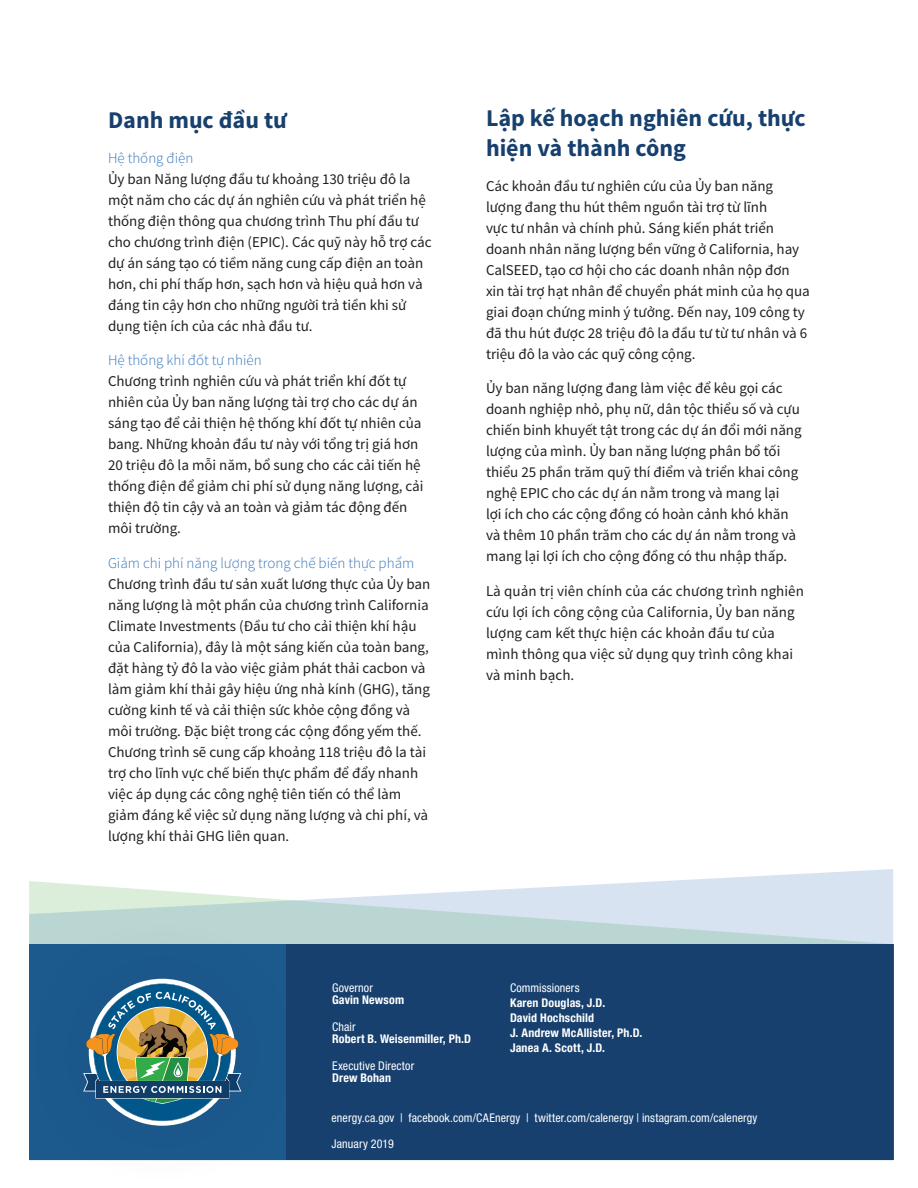
<style>
.page{position:relative;width:918px;height:1188px;background:#fff}
.page>*{position:absolute;margin:0;border:0;box-sizing:border-box;transform-origin:0 0}
.t1{font:700 24px/30px "Source Sans Pro";color:#17406e}
.t2{font:15px/21px "Source Sans Pro";color:#231f20}
.t3{font:300 15px "Source Sans Pro";color:#3875ba}
.Stack___Credits{font:700 condensed 12px/15px "Helvetica Neue LT Std";letter-spacing:.015em;color:#fff}
.Stack___Credits-2{font:condensed 12px/12px "Helvetica Neue LT Std";letter-spacing:.01em;color:#fff}
.s1{font-weight:400}
.s2{font-weight:700}
</style>
<div class="page">
<svg style="left:29px;top:869px;width:864px;height:75px"></svg>
<div style="left:22px;top:912px;width:281px;height:276px;background:#17406e;opacity:.19"></div>
<div style="left:286px;top:944px;width:607px;height:216px;background:#17406e"></div>
<svg style="left:83px;top:983px;width:158px;height:139px"></svg>
<h2 class="t1" style="left:108px;top:106px;width:180px">Danh mục đầu tư</h2>
<h3 class="t3" style="left:108px;top:149px;width:87px">Hệ thống điện</h3>
<p class="t2" style="left:108px;top:169px;width:325px">Ủy ban Năng lượng đầu tư khoảng 130 triệu đô la một năm cho các dự án nghiên cứu và phát triển hệ thống điện thông qua chương trình Thu phí đầu tư cho chương trình điện (EPIC). Các quỹ này hỗ trợ các dự án sáng tạo có tiềm năng cung cấp điện an toàn hơn, chi phí thấp hơn, sạch hơn và hiệu quả hơn và đáng tin cậy hơn cho những người trả tiền khi sử dụng tiện ích của các nhà đầu tư.</p>
<h3 class="t3" style="left:108px;top:351px;width:155px">Hệ thống khí đốt tự nhiên</h3>
<p class="t2" style="left:108px;top:371px;width:317px">Chương trình nghiên cứu và phát triển khí đốt tự nhiên của Ủy ban năng lượng tài trợ cho các dự án sáng tạo để cải thiện hệ thống khí đốt tự nhiên của bang. Những khoản đầu tư này với tổng trị giá hơn 20 triệu đô la mỗi năm, bổ sung cho các cải tiến hệ thống điện để giảm chi phí sử dụng năng lượng, cải thiện độ tin cậy và an toàn và giảm tác động đến môi trường.</p>
<h3 class="t3" style="left:108px;top:554px;width:308px">Giảm chi phí năng lượng trong chế biến thực phẩm</h3>
<p class="t2" style="left:108px;top:574px;width:324px">Chương trình đầu tư sản xuất lương thực của Ủy ban năng lượng là một phần của chương trình California Climate Investments (Đầu tư cho cải thiện khí hậu của California), đây là một sáng kiến của toàn bang, đặt hàng tỷ đô la vào việc giảm phát thải cacbon và làm giảm khí thải gây hiệu ứng nhà kính (GHG), tăng cường kinh tế và cải thiện sức khỏe cộng đồng và môi trường. Đặc biệt trong các cộng đồng yếm thế.<br>Chương trình sẽ cung cấp khoảng 118 triệu đô la tài trợ cho lĩnh vực chế biến thực phẩm để đẩy nhanh việc áp dụng các công nghệ tiên tiến có thể làm giảm đáng kể việc sử dụng năng lượng và chi phí, và lượng khí thải GHG liên quan.</p>
<h2 class="t1" style="left:486px;top:104px;width:321px">Lập kế hoạch nghiên cứu, thực hiện và thành công</h2>
<p class="t2" style="left:486px;top:175px;width:325px">Các khoản đầu tư nghiên cứu của Ủy ban năng lượng đang thu hút thêm nguồn tài trợ từ lĩnh<br>vực tư nhân và chính phủ. Sáng kiến phát triển doanh nhân năng lượng bền vững ở California, hay CalSEED, tạo cơ hội cho các doanh nhân nộp đơn xin tài trợ hạt nhân để chuyển phát minh của họ qua giai đoạn chứng minh ý tưởng. Đến nay, 109 công ty đã thu hút được 28 triệu đô la đầu tư từ tư nhân và 6 triệu đô la vào các quỹ công cộng.</p>
<p class="t2" style="left:486px;top:378px;width:317px">Ủy ban năng lượng đang làm việc để kêu gọi các doanh nghiệp nhỏ, phụ nữ, dân tộc thiểu số và cựu chiến binh khuyết tật trong các dự án đổi mới năng lượng của mình. Ủy ban năng lượng phân bổ tối thiểu 25 phần trăm quỹ thí điểm và triển khai công nghệ EPIC cho các dự án nằm trong và mang lại<br>lợi ích cho các cộng đồng có hoàn cảnh khó khăn và thêm 10 phần trăm cho các dự án nằm trong và mang lại lợi ích cho cộng đồng có thu nhập thấp.</p>
<p class="t2" style="left:486px;top:580px;width:320px">Là quản trị viên chính của các chương trình nghiên cứu lợi ích công cộng của California, Ủy ban năng lượng cam kết thực hiện các khoản đầu tư của mình thông qua việc sử dụng quy trình công khai và minh bạch.</p>
<p class="Stack___Credits" style="left:332px;top:981px;width:74px;line-height:12px"><span class="s1">Governor<br></span>Gavin Newsom</p>
<p class="Stack___Credits" style="left:332px;top:1020px;width:141px;line-height:12px"><span class="s1">Chair<br></span>Robert B. Weisenmiller, Ph.D</p>
<p class="Stack___Credits-2" style="left:332px;top:1059px;width:84px">Executive Director<br><span class="s2">Drew Bohan</span></p>
<p class="Stack___Credits" style="left:510px;top:980px;width:134px"><span class="s1">Commissioners<br></span>Karen Douglas, J.D.<br>David Hochschild<br>J. Andrew McAllister, Ph.D.<br>Janea A. Scott, J.D.</p>
<p class="Stack___Credits-2" style="left:332px;top:1111px;width:427px">energy.ca.gov | facebook.com/CAEnergy | twitter.com/calenergy | instagram.com/calenergy</p>
<p class="Stack___Credits-2" style="left:332px;top:1138px;width:64px">January 2019</p>
</div>
